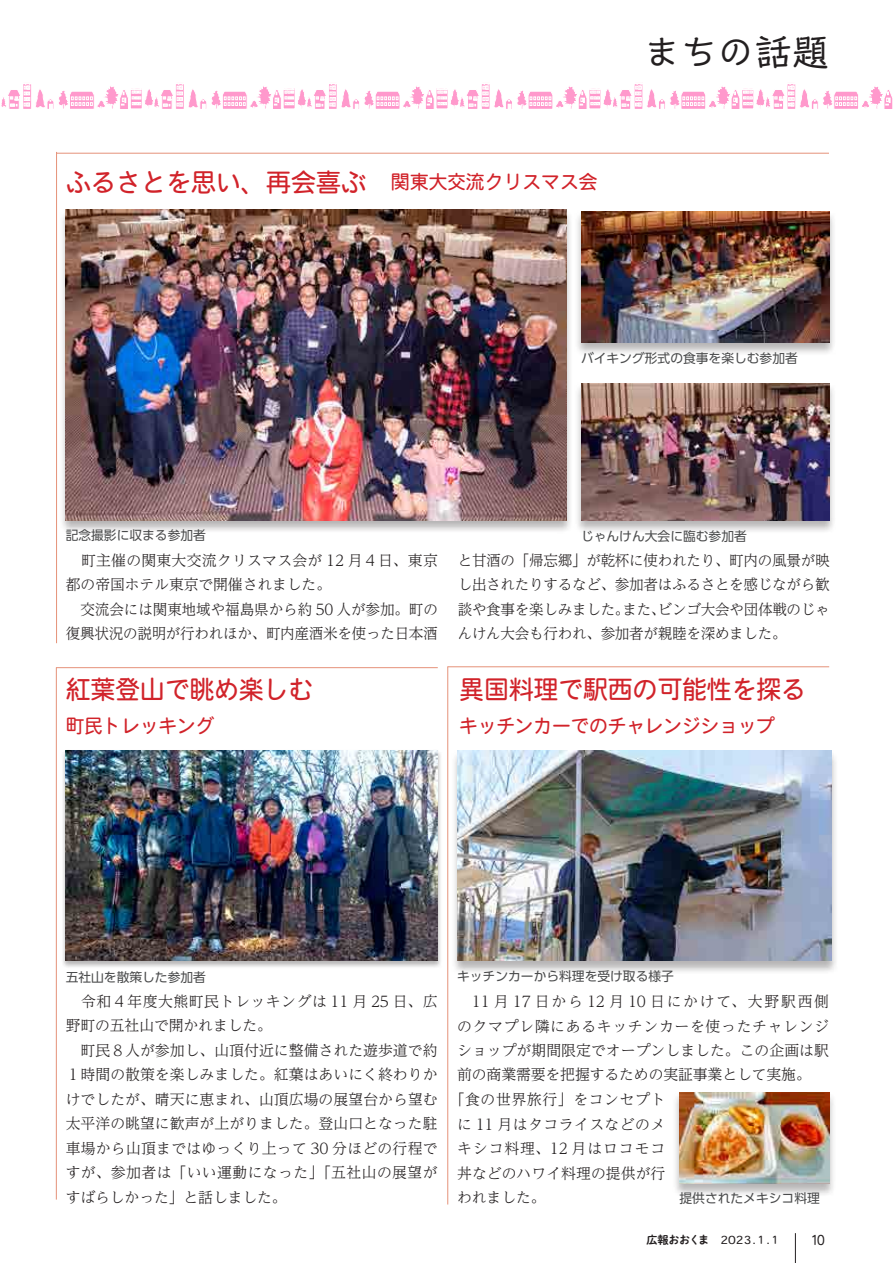
<style>
.page{position:relative;width:893px;height:1263px;background:#fff}
.page>*{position:absolute;margin:0;border:0;box-sizing:border-box;transform-origin:0 0}
.t1{font:37.2px "Talking Std";color:#231f20}
.t2{font:25.5px "Heisei Maru Go Std W4";letter-spacing:-.01em;color:#d1232a}
.t3{font:19.2px "Heisei Maru Go Std W4";letter-spacing:-.01em;color:#d1232a}
.t4{font:300 14.85px/24.5px "UD Reimin Pr 6 N";color:#231f20}
.t5{font:300 14.85px/24.5px "UD Reimin Pr 6 N";letter-spacing:-.02em;color:#231f20;text-align:right}
.t6{font:300 14.85px/24.5px "UD Reimin Pr 6 N";letter-spacing:.03em;color:#231f20;text-align:center}
.t7{font:13.8px "Heisei Maru Go Std W4";color:#231f20;scale:.8 1}
.t8{font:12.75px "UD Shin Go Pr 6 N";color:#4b4c4d}
.t9{font:11.1px "Heisei Maru Go Std W4";color:#231f20}
.t10{font:11.1px "P Shuei NM Go Std N B";letter-spacing:-.035em;color:#231f20}
</style>
<div class="page">
<hr style="left:795px;top:1233px;width:1px;height:30px;background:#231f20">
<svg style="left:1px;top:84px;width:892px;height:25px"></svg>
<hr style="left:56px;top:153px;width:773px;height:1px;background:#e59279">
<hr style="left:56px;top:152px;width:1px;height:491px;background:#e59279">
<div style="left:61px;top:749px;width:381px;height:220px;background:#231f20;opacity:.33"></div>
<img style="left:66px;top:750px;width:372px;height:211px">
<hr style="left:56px;top:667px;width:382px;height:1px;background:#e59279">
<hr style="left:56px;top:667px;width:1px;height:532px;background:#e59279">
<div style="left:59px;top:209px;width:514px;height:325px;background:#231f20;opacity:.33"></div>
<img style="left:66px;top:209px;width:500px;height:311px">
<div style="left:574px;top:210px;width:262px;height:146px;background:#231f20;opacity:.33"></div>
<img style="left:581px;top:211px;width:248px;height:131px">
<div style="left:574px;top:382px;width:262px;height:152px;background:#231f20;opacity:.33"></div>
<img style="left:581px;top:383px;width:248px;height:137px">
<hr style="left:448px;top:666px;width:381px;height:1px;background:#e59279">
<hr style="left:447px;top:666px;width:1px;height:538px;background:#e59279">
<div style="left:451px;top:750px;width:387px;height:224px;background:#231f20;opacity:.33"></div>
<img style="left:458px;top:750px;width:373px;height:211px">
<div style="left:672px;top:1091px;width:164px;height:106px;background:#231f20;opacity:.33"></div>
<img style="left:679px;top:1092px;width:150px;height:91px">
<h2 class="t2" style="left:66px;top:165px;width:327px">ふるさとを思い、再会喜ぶ　</h2>
<p class="t3" style="left:391px;top:169px;width:208px">関東大交流クリスマス会</p>
<h1 class="t1" style="left:643px;top:23px;width:188px">まちの話題</h1>
<p class="t8" style="left:581px;top:347px;width:218px">バイキング形式の食事を楽しむ参加者</p>
<p class="t8" style="left:66px;top:525px;width:142px">記念撮影に収まる参加者</p>
<p class="t4" style="left:66px;top:547px;width:374px">　町主催の関東大交流クリスマス会が 12 月４日、東京都の帝国ホテル東京で開催されました。<br>　交流会には関東地域や福島県から約 50 人が参加。町の復興状況の説明が行われほか、町内産酒米を使った日本酒</p>
<h2 class="t2" style="left:66px;top:673px;width:249px">紅葉登山で眺め楽しむ</h2>
<p class="t3" style="left:66px;top:713px;width:150px">町民トレッキング</p>
<p class="t8" style="left:581px;top:526px;width:167px">じゃんけん大会に臨む参加者</p>
<p class="t5" style="left:458px;top:547px;width:374px">と甘酒の「帰忘郷」が乾杯に使われたり、町内の風景が映し出されたりするなど、参加者はふるさとを感じながら歓ビンゴ大会や団体戦のじゃ</p>
<p class="t5" style="left:458px;top:596px;width:331px;text-align:left">談や食事を楽しみました。<br>んけん大会も行われ、参加者が親睦を深めました。</p>
<p class="t4" style="left:622px;top:596px;width:45px">また、</p>
<h2 class="t2" style="left:459px;top:672px;width:348px">異国料理で駅西の可能性を探る</h2>
<p class="t3" style="left:459px;top:712px;width:317px">キッチンカーでのチャレンジショップ</p>
<p class="t8" style="left:66px;top:966px;width:142px">五社山を散策した参加者</p>
<p class="t4" style="left:66px;top:988px;width:374px">　令和４年度大熊町民トレッキングは 11 月 25 日、広野町の五社山で開かれました。<br>　町民８人が参加し、山頂付近に整備された遊歩道で約<br>１時間の散策を楽しみました。紅葉はあいにく終わりかけでしたが、晴天に恵まれ、山頂広場の展望台から望む太平洋の眺望に歓声が上がりました。登山口となった駐車場から山頂まではゆっくり上って 30 分ほどの行程ですが、参加者は「いい運動になった」「五社山の展望がすばらしかった」と話しました。</p>
<p class="t8" style="left:457px;top:966px;width:218px">キッチンカーから料理を受け取る様子</p>
<p class="t4" style="left:457px;top:989px;width:374px;text-align:justify">　11 月 17 日から 12 月 10 日にかけて、大野駅西側のクマプレ隣にあるキッチンカーを使ったチャレンジショップが期間限定でオープンしました。この企画は駅前の商業需要を把握するための実証事業として実施。</p>
<p class="t6" style="left:450px;top:1087px;width:217px">「食の世界旅行」をコンセプトに 11 月はタコライスなどのメキシコ料理、12 月はロコモコ丼などのハワイ料理の提供が行</p>
<p class="t4" style="left:457px;top:1184px;width:90px">われました。</p>
<p class="t8" style="left:679px;top:1187px;width:142px">提供されたメキシコ料理</p>
<p class="t10" style="left:646px;top:1232px;width:64px">広報おおくま</p>
<p class="t9" style="left:721px;top:1232px;width:62px">2023.１.１</p>
<p class="t7" style="left:811px;top:1231px;width:18px">10</p>
</div>
